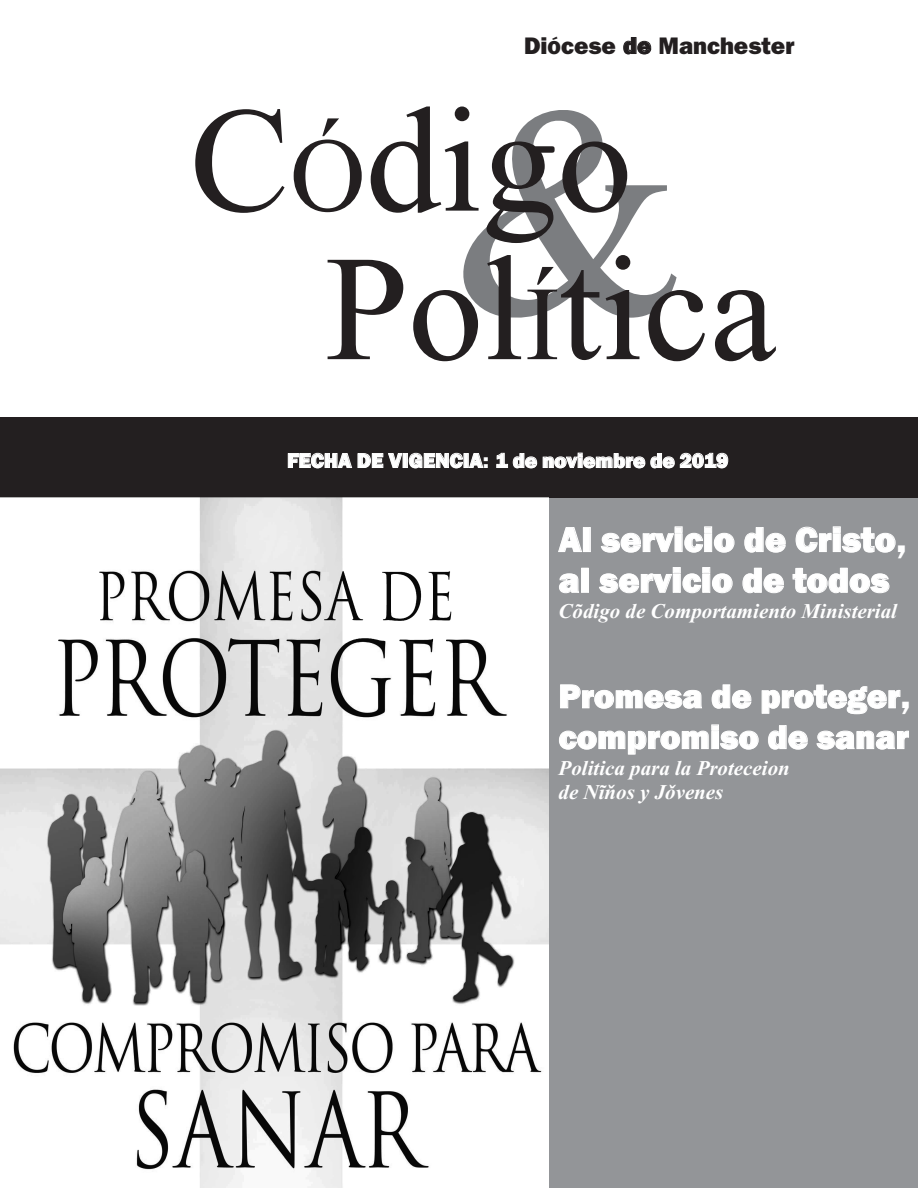
<style>
.page{position:relative;width:918px;height:1188px;background:#fff}
.page>*{position:absolute;margin:0;border:0;box-sizing:border-box;transform-origin:0 0}
.t1{font:150px "Times New Roman";color:#231f20}
.t2{font:800 36px/40.8px "Franklin Gothic";color:#fff}
.t3{font:800 34.5px/40.8px "Franklin Gothic";color:#fff}
.t4{font:800 24px "Franklin Gothic";color:#231f20}
.t5{font:italic 700 21px/24.2px "Times New Roman";color:#fff}
.t6{font:800 21px "Franklin Gothic";letter-spacing:-.005em;color:#fff}
.s1{font-size:19.5px}
.s2{font-size:105px}
.s3{font-style:inherit}
</style>
<div class="page">
<div style="left:549px;top:498px;width:369px;height:690px;background:#939598"></div>
<svg style="left:0;top:417px;width:918px;height:81px;fill:#231f20"></svg>
<div style="left:0;top:418px;width:918px;height:79px;background:#231f20"></div>
<svg style="left:463px;top:110px;width:214px;height:208px"></svg>
<img style="left:0;top:498px;width:549px;height:690px">
<p class="t4" style="left:524px;top:31px;width:272px">Di<span class="s1">Ó</span>cese de Manchester</p>
<h1 class="t1" style="left:190px;top:79px;width:444px">C<span class="s2">Ó</span>digo</h1>
<h1 class="t1" style="left:325px;top:227px;width:453px">Pol<span class="s2">Í</span>tica</h1>
<p class="t6" style="left:287px;top:447px;width:443px">FECHA DE VIGENCIA: 1 de noviembre de 2019</p>
<h2 class="t2" style="left:559px;top:519px;width:350px">Al servicio de Cristo, al servicio de todos</h2>
<p class="t5" style="left:559px;top:599px;width:340px">Cõdigo de Comportamiento Ministerial</p>
<h3 class="t3" style="left:559px;top:676px;width:354px">Promesa de proteger, compromiso de sanar</h3>
<p class="t5" style="left:559px;top:756px;width:233px">Politica para la Proteceion de <span class="s3">Nĩňos y Jǒvenes</span></p>
</div>
